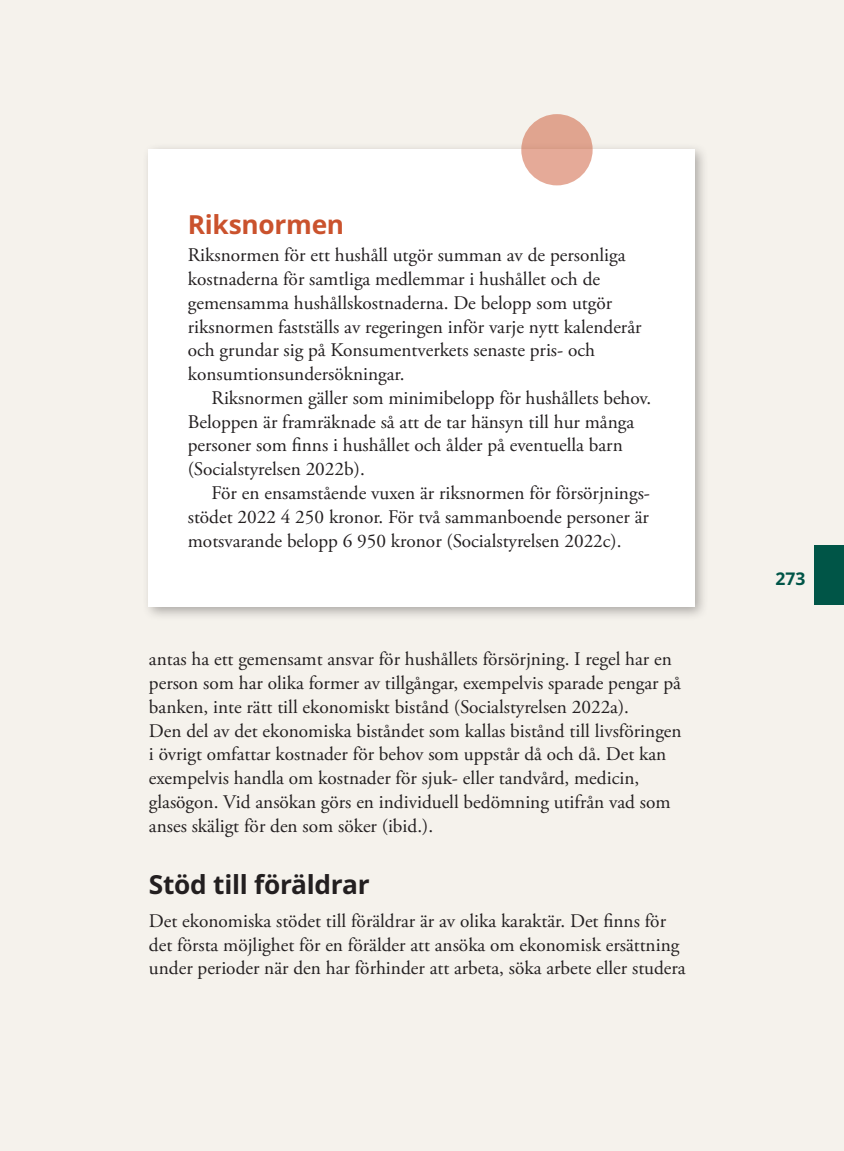
<style>
.page{position:relative;width:844px;height:1151px;background:#fff}
.page>*{position:absolute;margin:0;border:0;box-sizing:border-box;transform-origin:0 0}
.RUBRIK-H2-TOC{font:700 26.25px "Noto Sans";letter-spacing:-.01em;color:#231f20}
.RUBRIK-H2-TOC-2{font:700 26.25px "Noto Sans";letter-spacing:-.01em;color:#ca522d}
.BRÖDTEXT-P{font:19.25px/23.8px "Adobe Garamond Pro";color:#231f20}
.BRÖDTEXT-INDRAG-P{font:19.25px/23.8px "Adobe Garamond Pro";color:#231f20}
.t1{font:700 17.5px "Noto Sans";color:#005547}
</style>
<div class="page">
<div style="left:0;top:0;width:843px;height:1151px;background:#f5f2ec"></div>
<div style="left:142px;top:142px;width:567px;height:479px;background:#231f20;opacity:.35"></div>
<div style="left:149px;top:150px;width:545px;height:457px;background:#fff"></div>
<div style="left:521px;top:114px;width:71px;height:71px;background:linear-gradient(to right,#e3aa97,#e2a592);border-radius:50%"></div>
<div style="left:814px;top:546px;width:29px;height:59px;background:#005547"></div>
<h2 class="RUBRIK-H2-TOC-2" style="left:188px;top:206px;width:158px">Riksnormen</h2>
<p class="BRÖDTEXT-P" style="left:188px;top:244px;width:455px">Riksnormen för ett hushåll utgör summan av de personliga kostnaderna för samtliga medlemmar i hushållet och de gemensamma hushållskostnaderna. De belopp som utgör riksnormen fastställs av regeringen inför varje nytt kalenderår och grundar sig på Konsumentverkets senaste pris- och konsumtionsundersökningar.</p>
<p class="BRÖDTEXT-INDRAG-P" style="left:188px;top:387px;width:465px;text-indent:24px">Riksnormen gäller som minimibelopp för hushållets behov.<br>Beloppen är framräknade så att de tar hänsyn till hur många personer som finns i hushållet och ålder på eventuella barn (Socialstyrelsen 2022b).</p>
<p class="BRÖDTEXT-INDRAG-P" style="left:188px;top:482px;width:463px;text-align:justify;text-indent:24px">För en ensamstående vuxen är riksnormen för försörjnings&shy;stödet 2022 4 250 kronor. För två sammanboende personer är motsvarande belopp 6 950 kronor (Socialstyrelsen 2022c).</p>
<p class="BRÖDTEXT-INDRAG-P" style="left:149px;top:648px;width:533px">antas ha ett gemensamt ansvar för hushållets försörjning. I regel har en person som har olika former av tillgångar, exempelvis sparade pengar på banken, inte rätt till ekonomiskt bistånd (Socialstyrelsen 2022a).</p>
<p class="BRÖDTEXT-P" style="left:149px;top:719px;width:534px">Den del av det ekonomiska biståndet som kallas bistånd till livsföringen i övrigt omfattar kostnader för behov som uppstår då och då. Det kan exempelvis handla om kostnader för sjuk- eller tandvård, medicin, glasögon. Vid ansökan görs en individuell bedömning utifrån vad som anses skäligt för den som söker (ibid.).</p>
<h2 class="RUBRIK-H2-TOC" style="left:149px;top:866px;width:222px">Stöd till föräldrar</h2>
<p class="BRÖDTEXT-P" style="left:149px;top:909px;width:538px">Det ekonomiska stödet till föräldrar är av olika karaktär. Det finns för det första möjlighet för en förälder att ansöka om ekonomisk ersättning under perioder när den har förhinder att arbeta, söka arbete eller studera</p>
<p class="t1" style="left:775px;top:566px;width:32px">273</p>
</div>
